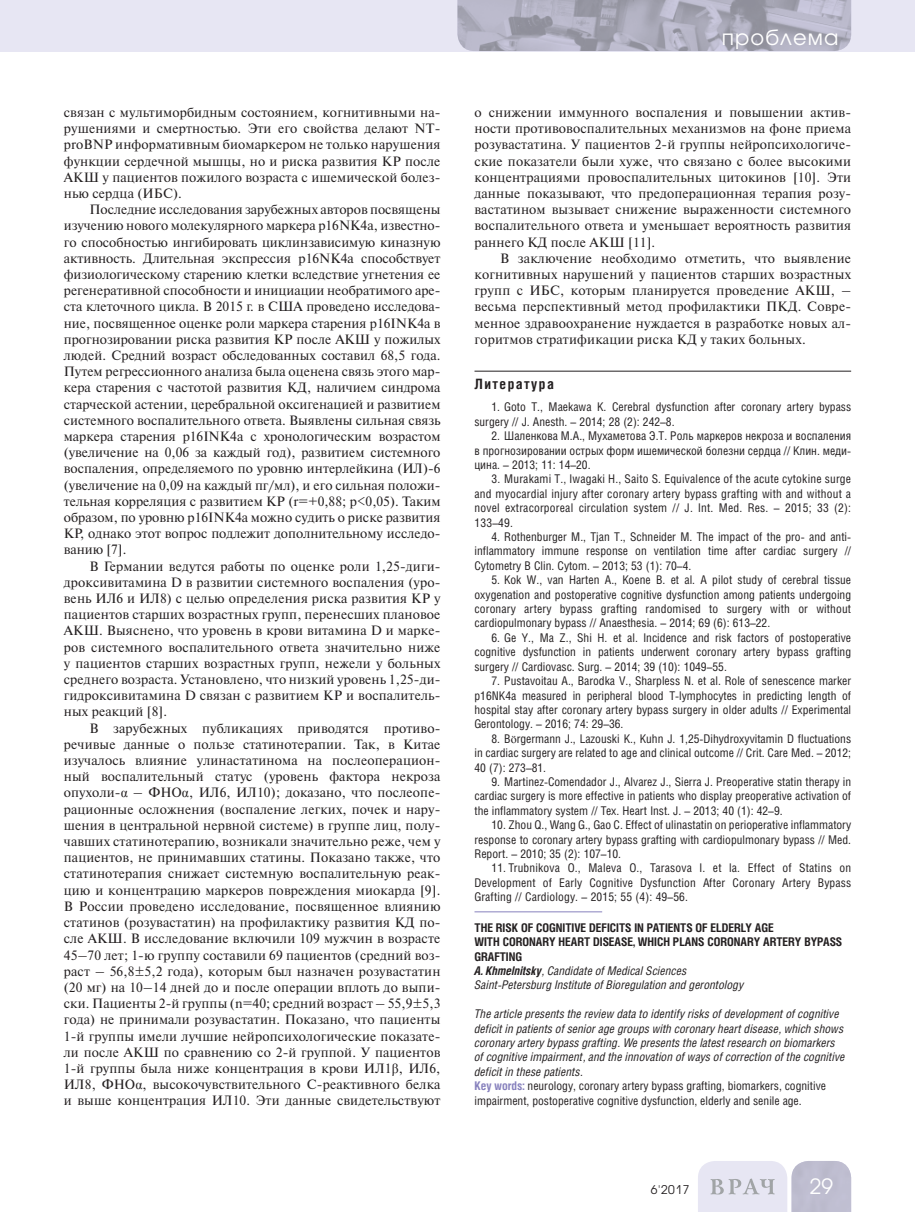
<style>
.page{position:relative;width:915px;height:1212px;background:#fff}
.page>*{position:absolute;margin:0;border:0;box-sizing:border-box;transform-origin:0 0}
.t1{font:21px "Avant Garde Gothic C";letter-spacing:.05em;color:#fff}
.t2{font:700 14.25px "Helios Cond";letter-spacing:.1em;color:#231f20}
.t3{font:13.5px/16.2px "Newton C";letter-spacing:.01em;color:#231f20;text-align:justify}
.t4{font:12px/14.4px "Helios Cond";color:#231f20;text-align:justify}
.t5{font:italic 12px/14.4px "Helios Cond";color:#231f20}
.t6{font:700 12px/14.4px "Helios Cond";color:#231f20}
.t7{font:12px "Avant Garde Gothic C";color:#231f20}
.s1{font-family:"Times New Roman"}
.s2{font-style:italic}
.s3{font-weight:400;font-style:italic}
.s4{font-weight:700;font-style:normal;color:#8781bd}
.s5{font-style:normal}
</style>
<div class="page">
<div style="left:0;top:0;width:914px;height:51px;background:#e7e6f3"></div>
<svg style="left:698px;top:1161px;width:152px;height:51px;background:#d5d4e2"></svg>
<img style="left:457px;top:0;width:393px;height:51px">
<hr style="left:474px;top:371px;width:376px;height:1px;background:#231f20">
<hr style="left:474px;top:911px;width:128px;height:1px;background:#8781bd">
<p class="t3" style="left:64px;top:106px;width:378px">связан с мультиморбидным состоянием, когнитивными на&shy;рушениями и смертностью. Эти его свойства делают NТ&shy;proBNP информативным биомаркером не только нарушения функции сердечной мышцы, но и риска развития КР после АКШ у пациентов пожилого возраста с ишемической болез&shy;нью сердца (ИБС).</p>
<p class="t3" style="left:64px;top:203px;width:378px;text-indent:26px">Последние исследования зарубежных авторов посвящены изучению нового молекулярного маркера p16NK4a, известно&shy;го способностью ингибировать циклинзависимую киназную активность. Длительная экспрессия p16NK4a способствует физиологическому старению клетки вследствие угнетения ее регенеративной способности и инициации необратимого аре&shy;ста клеточного цикла. В 2015 г. в США проведено исследова&shy;ние, посвященное оценке роли маркера старения р16INK4a в прогнозировании риска развития КР после АКШ у пожилых людей. Средний возраст обследованных составил 68,5 года.<br>Путем регрессионного анализа была оценена связь этого мар&shy;кера старения с частотой развития КД, наличием синдрома старческой астении, церебральной оксигенацией и развитием системного воспалительного ответа. Выявлены сильная связь маркера старения р16INK4a с хронологическим возрастом (увеличение на 0,06 за каждый год), развитием системного воспаления, определяемого по уровню интерлейкина (ИЛ)-6 (увеличение на 0,09 на каждый пг/мл), и его сильная положи&shy;тельная корреляция с развитием КР (r=+0,88; p&lt;0,05). Таким образом, по уровню р16INK4a можно судить о риске развития КР, однако этот вопрос подлежит дополнительному исследо&shy;ванию [7].</p>
<p class="t3" style="left:64px;top:559px;width:378px;text-indent:26px">В Германии ведутся работы по оценке роли 1,25-диги&shy;дроксивитамина D в развитии системного воспаления (уро&shy;вень ИЛ6 и ИЛ8) с целью определения риска развития КР у пациентов старших возрастных групп, перенесших плановое АКШ. Выяснено, что уровень в крови витамина D и марке&shy;ров системного воспалительного ответа значительно ниже у пациентов старших возрастных групп, нежели у больных среднего возраста. Установлено, что низкий уровень 1,25-ди&shy;гидроксивитамина D связан с развитием КР и воспалитель&shy;ных реакций [8].</p>
<p class="t3" style="left:64px;top:721px;width:378px;text-indent:26px">В зарубежных публикациях приводятся противо&shy;речивые данные о пользе статинотерапии. Так, в Китае изучалось влияние улинастатинома на послеоперацион&shy;ный воспалительный статус (уровень фактора некроза опухоли-<span class="s1">α</span> – ФНО<span class="s1">α</span>, ИЛ6, ИЛ10); доказано, что послеопе&shy;рационные осложнения (воспаление легких, почек и нару&shy;шения в центральной нервной системе) в группе лиц, полу&shy;чавших статинотерапию, возникали значительно реже, чем у пациентов, не принимавших статины. Показано также, что статинотерапия снижает системную воспалительную реак&shy;цию и концентрацию маркеров повреждения миокарда [9].<br>В России проведено исследование, посвященное влиянию статинов (розувастатин) на профилактику развития КД по&shy;сле АКШ. В исследование включили 109 мужчин в возрасте 45–70 лет; 1-ю группу составили 69 пациентов (средний воз&shy;раст – 56,8±5,2 года), которым был назначен розувастатин (20 мг) на 10–14 дней до и после операции вплоть до выпи&shy;ски. Пациенты 2-й группы (n=40; средний возраст – 55,9±5,3 года) не принимали розувастатин. Показано, что пациенты 1-й группы имели лучшие нейропсихологические показате&shy;ли после АКШ по сравнению со 2-й группой. У пациентов 1-й группы была ниже концентрация в крови ИЛ1<span class="s1">β</span>, ИЛ6, ИЛ8, ФНО<span class="s1">α</span>, высокочувствительного С-реактивного белка и выше концентрация ИЛ10. Эти данные свидетельствуют</p>
<h1 class="t1" style="left:721px;top:27px;width:118px">проблема</h1>
<p class="t3" style="left:474px;top:106px;width:378px">о снижении иммунного воспаления и повышении актив&shy;ности противовоспалительных механизмов на фоне приема розувастатина. У пациентов 2-й группы нейропсихологиче&shy;ские показатели были хуже, что связано с более высокими концентрациями провоспалительных цитокинов [10]. Эти данные показывают, что предоперационная терапия розу&shy;вастатином вызывает снижение выраженности системного воспалительного ответа и уменьшает вероятность развития раннего КД после АКШ [11].</p>
<p class="t3" style="left:474px;top:251px;width:378px;text-indent:26px">В заключение необходимо отметить, что выявление когнитивных нарушений у пациентов старших возрастных групп с ИБС, которым планируется проведение АКШ, – весьма перспективный метод профилактики ПКД. Совре&shy;менное здравоохранение нуждается в разработке новых ал&shy;горитмов стратификации риска КД у таких больных.</p>
<p class="t2" style="left:474px;top:378px;width:81px">Литература</p>
<p class="t4" style="left:474px;top:401px;width:378px;text-indent:17px">1. Goto T., Maekawa K. Cerebral dysfunction after coronary artery bypass surgery // J. Anesth. – 2014; 28 (2): 242–8.</p>
<p class="t4" style="left:474px;top:430px;width:378px;text-indent:17px">2. Шаленкова М.А., Мухаметова Э.Т. Роль маркеров некроза и воспаления в прогнозировании острых форм ишемической болезни сердца // Клин. меди&shy;цина. – 2013; 11: 14–20.</p>
<p class="t4" style="left:474px;top:473px;width:378px;text-indent:17px">3. Murakami T., Iwagaki H., Saito S. Equivalence of the acute cytokine surge and myocardial injury after coronary artery bypass grafting with and without a novel extracorporeal circulation system // J. Int. Med. Res. – 2015; 33 (2):<br>133–49.</p>
<p class="t4" style="left:474px;top:531px;width:378px;text-indent:17px">4. Rothenburger M., Tjan T., Schneider M. The impact of the pro- and anti&shy;inflammatory immune response on ventilation time after cardiac surgery // Cytometry B Clin. Cytom. – 2013; 53 (1): 70–4.</p>
<p class="t4" style="left:474px;top:574px;width:378px;text-indent:17px">5. Kok W., van Harten A., Koene B. et al. A pilot study of cerebral tissue oxygenation and postoperative cognitive dysfunction among patients undergoing coronary artery bypass grafting randomised to surgery with or without cardiopulmonary bypass // Anaesthesia. – 2014; 69 (6): 613–22.</p>
<p class="t4" style="left:474px;top:632px;width:378px;text-indent:17px">6. Ge Y., Ma Z., Shi H. et al. Incidence and risk factors of postoperative cognitive dysfunction in patients underwent coronary artery bypass grafting surgery // Cardiovasc. Surg. – 2014; 39 (10): 1049–55.</p>
<p class="t4" style="left:474px;top:675px;width:378px;text-indent:17px">7. Pustavoitau A., Barodka V., Sharpless N. et al. Role of senescence marker p16NK4a measured in peripheral blood T-lymphocytes in predicting length of hospital stay after coronary artery bypass surgery in older adults // Experimental Gerontology. – 2016; 74: 29–36.</p>
<p class="t4" style="left:474px;top:732px;width:378px;text-indent:17px">8. B<span class="s1">ö</span>rgermann J., Lazouski K., Kuhn J. 1,25-Dihydroxyvitamin D fluctuations in cardiac surgery are related to age and clinical outcome // Crit. Care Med. – 2012; 40 (7): 273–81.</p>
<p class="t4" style="left:474px;top:776px;width:378px;text-indent:17px">9. Martinez-Comendador J., Alvarez J., Sierra J. Preoperative statin therapy in cardiac surgery is more effective in patients who display preoperative activation of the inflammatory system // Tex. Heart Inst. J. – 2013; 40 (1): 42–9.</p>
<p class="t4" style="left:474px;top:819px;width:378px;text-indent:17px">10. Zhou Q., Wang G., Gao C. Effect of ulinastatin on perioperative inflammatory response to coronary artery bypass grafting with cardiopulmonary bypass // Med.<br>Report. – 2010; 35 (2): 107–10.</p>
<p class="t4" style="left:474px;top:862px;width:378px;text-indent:17px">11. Trubnikova O., Maleva O., Tarasova I. et la. Effect of Statins on Development of Early Cognitive Dysfunction After Coronary Artery Bypass Grafting // Cardiology. – 2015; 55 (4): 49–56.</p>
<p class="t6" style="left:474px;top:921px;width:369px">THE RISK OF COGNITIVE DEFICITS IN PATIENTS OF ELDERLY AGE<br>WITH CORONARY HEART DISEASE, WHICH PLANS CORONARY ARTERY BYPASS GRAFTING<br><span class="s2">A. Khmelnitsky</span><span class="s3">, Candidate of Medical Sciences<br>Saint-Petersburg Institute of Bioregulation and gerontology</span></p>
<p class="t5" style="left:474px;top:1008px;width:372px">The article presents the review data to identify risks of development of cognitive deficit in patients of senior age groups with coronary heart disease, which shows coronary artery bypass grafting. We presents the latest research on biomarkers of cognitive impairment, and the innovation of ways of correction of the cognitive deficit in these patients.<br><span class="s4">Key words:</span> <span class="s5">neurology, coronary artery bypass grafting, biomarkers, cognitive impairment, postoperative cognitive dysfunction, elderly and senile age.</span></p>
<p class="t7" style="left:650px;top:1184px;width:40px">6'2017</p>
<h1 class="t1" style="left:809px;top:1177px;width:25px">29</h1>
</div>
